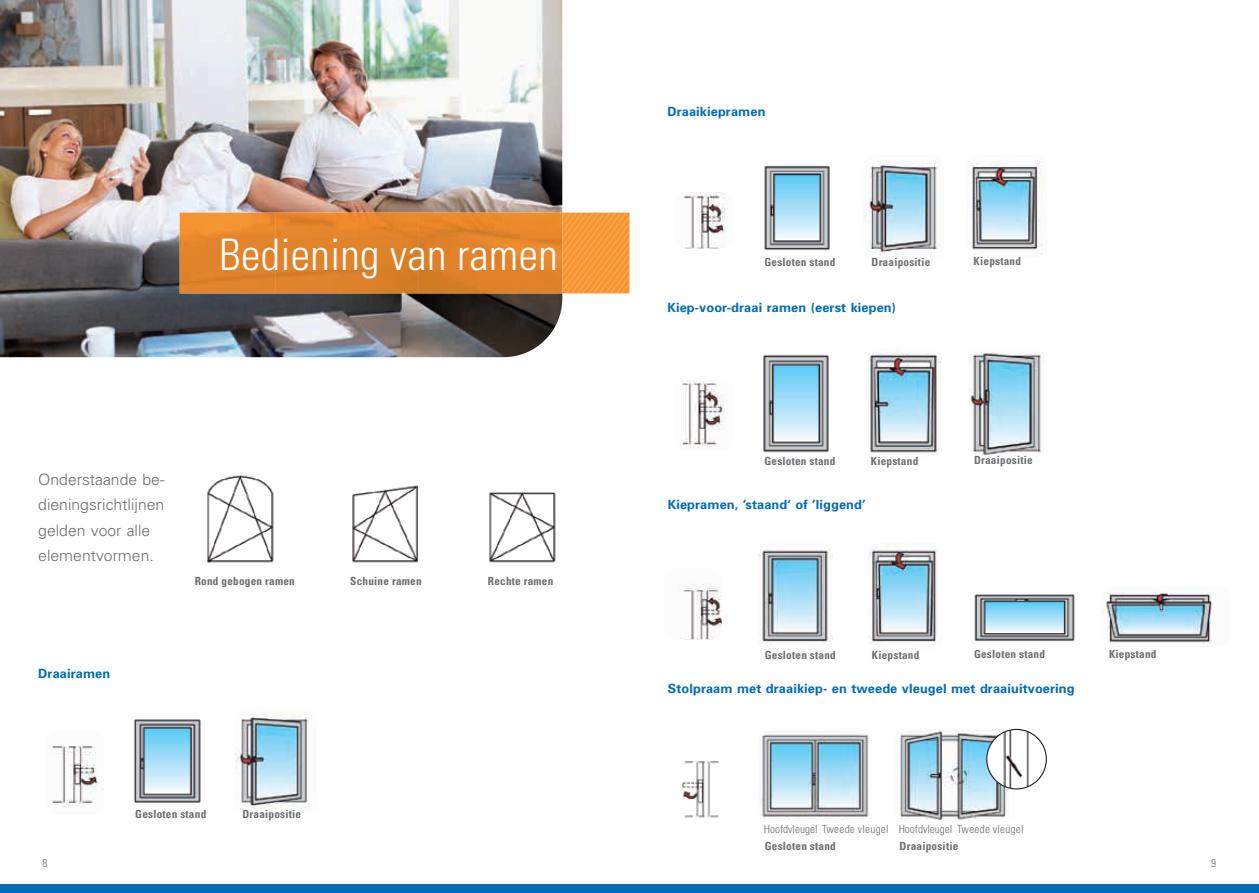
<style>
.page{position:relative;width:1259px;height:893px;background:#fff}
.page>*{position:absolute;margin:0;border:0;box-sizing:border-box;transform-origin:0 0}
.t1{font:300 condensed 43.5px "Univers";letter-spacing:.01em;color:#fff}
.t2{font:300 15.75px/25.5px "Univers";color:#6c6d70}
.t3{font:700 12.75px "Univers";letter-spacing:.01em;color:#006cb7}
.t4{font:700 condensed 11.25px "Univers";letter-spacing:.02em;color:#6c6d70}
.t5{font:300 condensed 11.25px "Univers";color:#6c6d70}
</style>
<div class="page">
<div style="left:0;top:884px;width:1259px;height:9px;background:#006cb7"></div>
<img style="left:206px;top:475px;width:68px;height:88px">
<img style="left:352px;top:485px;width:66px;height:78px">
<img style="left:489px;top:492px;width:67px;height:71px">
<img style="left:133px;top:719px;width:68px;height:84px">
<img style="left:235px;top:713px;width:76px;height:97px">
<img style="left:52px;top:746px;width:52px;height:61px">
<img style="left:764px;top:165px;width:66px;height:86px">
<img style="left:863px;top:162px;width:76px;height:94px">
<img style="left:972px;top:162px;width:71px;height:93px">
<img style="left:682px;top:192px;width:44px;height:56px">
<img style="left:763px;top:354px;width:66px;height:99px">
<img style="left:868px;top:348px;width:73px;height:108px">
<img style="left:969px;top:353px;width:74px;height:102px">
<img style="left:681px;top:380px;width:44px;height:68px">
<img style="left:758px;top:549px;width:75px;height:95px">
<img style="left:974px;top:594px;width:101px;height:48px">
<img style="left:1102px;top:587px;width:110px;height:58px">
<img style="left:868px;top:543px;width:69px;height:101px">
<img style="left:680px;top:583px;width:42px;height:56px">
<img style="left:682px;top:761px;width:37px;height:57px">
<img style="left:761px;top:731px;width:108px;height:89px">
<img style="left:900px;top:729px;width:114px;height:91px">
<svg style="left:986px;top:729px;width:61px;height:60px"></svg>
<img style="left:0;top:0;width:562px;height:357px">
<img style="left:504px;top:213px;width:17px;height:80px">
<img style="left:199px;top:213px;width:305px;height:80px">
<img style="left:510px;top:224px;width:45px;height:69px">
<img style="left:180px;top:213px;width:58px;height:77px">
<svg style="left:555px;top:213px;width:74px;height:80px;background:#f6993b"></svg>
<img style="left:516px;top:232px;width:46px;height:61px">
<img style="left:180px;top:213px;width:46px;height:62px">
<img style="left:180px;top:213px;width:30px;height:40px">
<img style="left:180px;top:213px;width:13px;height:18px">
<h1 class="t1" style="left:219px;top:229px;width:340px">Bediening van ramen</h1>
<h2 class="t2" style="left:38px;top:466px;width:128px">Onderstaande be&shy;dieningsrichtlijnen gelden voor alle elementvormen.</h2>
<p class="t4" style="left:195px;top:574px;width:102px">Rond gebogen ramen</p>
<p class="t4" style="left:350px;top:574px;width:73px">Schuine ramen</p>
<p class="t4" style="left:488px;top:574px;width:67px">Rechte ramen</p>
<p class="t3" style="left:38px;top:666px;width:73px">Draairamen</p>
<p class="t4" style="left:135px;top:807px;width:73px">Gesloten stand</p>
<p class="t4" style="left:242px;top:807px;width:60px">Draaipositie</p>
<p class="t3" style="left:667px;top:104px;width:100px">Draaikiepramen</p>
<p class="t4" style="left:764px;top:255px;width:73px">Gesloten stand</p>
<p class="t4" style="left:871px;top:255px;width:60px">Draaipositie</p>
<p class="t4" style="left:973px;top:254px;width:49px">Kiepstand</p>
<p class="t3" style="left:667px;top:300px;width:230px">Kiep-voor-draai ramen (eerst kiepen)</p>
<p class="t4" style="left:764px;top:454px;width:73px">Gesloten stand</p>
<p class="t4" style="left:871px;top:454px;width:49px">Kiepstand</p>
<p class="t4" style="left:974px;top:453px;width:60px">Draaipositie</p>
<p class="t3" style="left:668px;top:497px;width:199px">Kiepramen, ’staand‘ of ’liggend’</p>
<p class="t4" style="left:765px;top:648px;width:73px">Gesloten stand</p>
<p class="t4" style="left:872px;top:648px;width:49px">Kiepstand</p>
<p class="t4" style="left:974px;top:647px;width:73px">Gesloten stand</p>
<p class="t4" style="left:1109px;top:647px;width:49px">Kiepstand</p>
<p class="t3" style="left:668px;top:681px;width:408px">Stolpraam met draaikiep- en tweede vleugel met draaiuitvoering</p>
<p class="t5" style="left:764px;top:822px;width:126px">Hoofdvleugel Tweede vleugel</p>
<p class="t4" style="left:765px;top:839px;width:73px">Gesloten stand</p>
<p class="t5" style="left:898px;top:822px;width:126px">Hoofdvleugel Tweede vleugel</p>
<p class="t4" style="left:899px;top:839px;width:60px">Draaipositie</p>
<p class="t5" style="left:43px;top:857px;width:6px">8</p>
<p class="t5" style="left:1211px;top:857px;width:6px">9</p>
</div>
